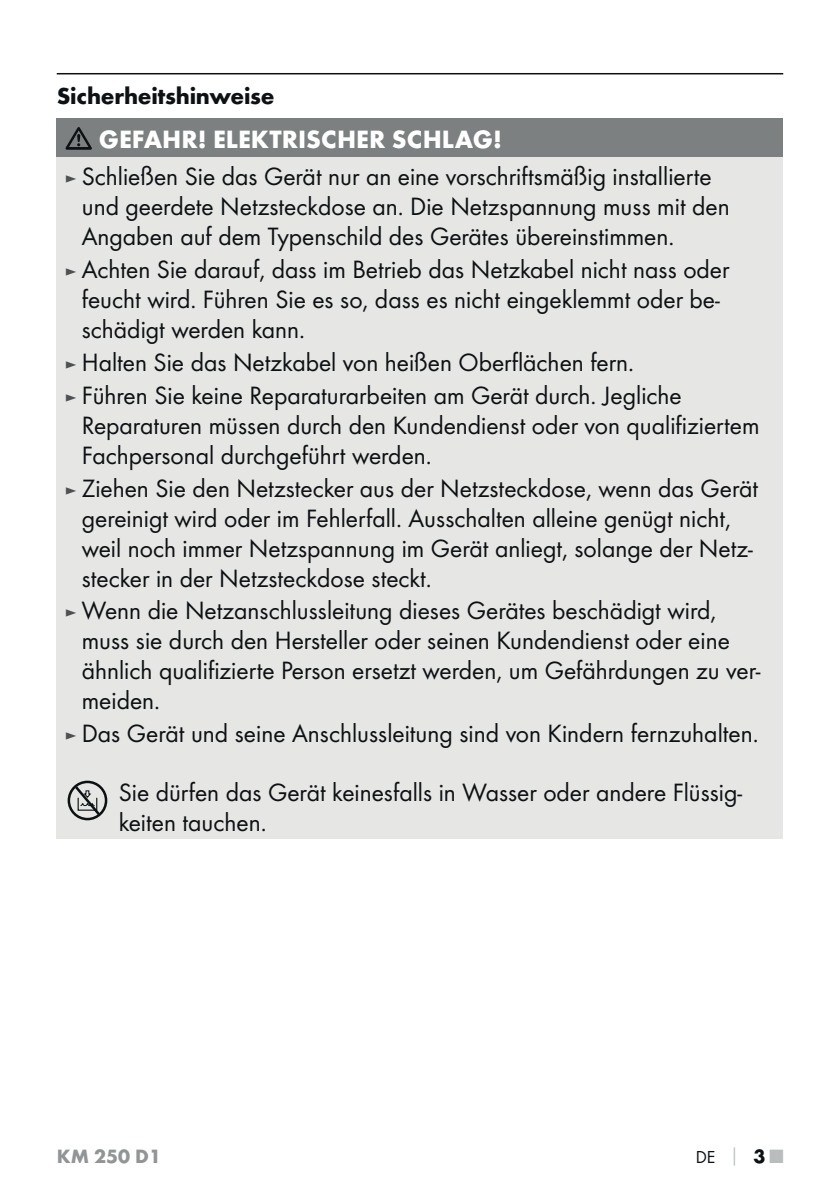
<style>
.page{position:relative;width:840px;height:1191px;background:#fff}
.page>*{position:absolute;margin:0;border:0;box-sizing:border-box;transform-origin:0 0}
.t1{font:26px/30px "Futura Boo";color:#0e1113}
.t2{font:700 26px "Futura";color:#fff}
.t3{font:700 24px "Futura";letter-spacing:-.01em;color:#0e1113}
.t4{font:700 20px "Futura";color:#929596}
.t5{font:18px "Futura Boo";color:#0e1113}
.s1{font-size:18px;color:#4e5151}
.s2{font-family:"Futura";font-weight:700;color:#babdbd}
.s3{font-family:"Futura";font-weight:700;font-size:20px}
.s4{font-family:"Futura";font-weight:700;font-size:20px;color:#babdbd}
</style>
<div class="page">
<hr style="left:57px;top:73px;width:725px;height:1px;background:#0e1113">
<div style="left:57px;top:118px;width:725px;height:39px;background:#7c8080"></div>
<div style="left:57px;top:157px;width:725px;height:681px;background:#e6e6e5"></div>
<svg style="left:65px;top:127px;width:27px;height:23px"></svg>
<div style="left:68px;top:780px;width:39px;height:40px;border:3px solid #0e1113;border-radius:50%"></div>
<svg style="left:72px;top:783px;width:30px;height:34px"></svg>
<p class="t3" style="left:57px;top:87px;width:219px">Sicherheitshinweise</p>
<p class="t2" style="left:99px;top:129px;width:404px">GEFAHR! ELEKTRISCHER SCHLAG!</p>
<p class="t1" style="left:82px;top:163px;width:649px;text-indent:-17px"><span class="s1">►</span> Schließen Sie das Gerät nur an eine vorschriftsmäßig installierte und geerdete Netzsteckdose an. Die Netzspannung muss mit den<br>Angaben auf dem Typenschild des Gerätes übereinstimmen.</p>
<p class="t1" style="left:82px;top:256px;width:649px;text-indent:-17px"><span class="s1">►</span> Achten Sie darauf, dass im Betrieb das Netzkabel nicht nass oder feucht wird. Führen Sie es so, dass es nicht eingeklemmt oder be&shy;schädigt werden kann.</p>
<p class="t1" style="left:65px;top:347px;width:618px;line-height:32.8px"><span class="s1">►</span> Halten Sie das Netzkabel von heißen Oberflächen fern.<br><span class="s1">►</span> Führen Sie keine Reparaturarbeiten am Gerät durch. Jegliche</p>
<p class="t1" style="left:82px;top:411px;width:679px">Reparaturen müssen durch den Kundendienst oder von qualifiziertem<br>Fachpersonal durchgeführt werden.</p>
<p class="t1" style="left:82px;top:474px;width:677px;text-indent:-17px"><span class="s1">►</span> Ziehen Sie den Netzstecker aus der Netzsteckdose, wenn das Gerät gereinigt wird oder im Fehlerfall. Ausschalten alleine genügt nicht, weil noch immer Netzspannung im Gerät anliegt, solange der Netz&shy;stecker in der Netzsteckdose steckt.</p>
<p class="t1" style="left:82px;top:597px;width:680px;text-indent:-17px"><span class="s1">►</span> Wenn die Netzanschlussleitung dieses Gerätes beschädigt wird, muss sie durch den Hersteller oder seinen Kundendienst oder eine ähnlich qualifizierte Person ersetzt werden, um Gefährdungen zu ver&shy;meiden.</p>
<p class="t1" style="left:65px;top:720px;width:695px"><span class="s1">►</span> Das Gerät und seine Anschlussleitung sind von Kindern fernzuhalten.</p>
<p class="t1" style="left:119px;top:778px;width:624px">Sie dürfen das Gerät keinesfalls in Wasser oder andere Flüssig&shy;keiten tauchen.</p>
<p class="t4" style="left:57px;top:1148px;width:106px">KM 250 D1</p>
<p class="t5" style="left:695px;top:1148px;width:89px">DE <span class="s2">│</span> <span class="s3">3</span><span class="s4">■</span></p>
</div>
